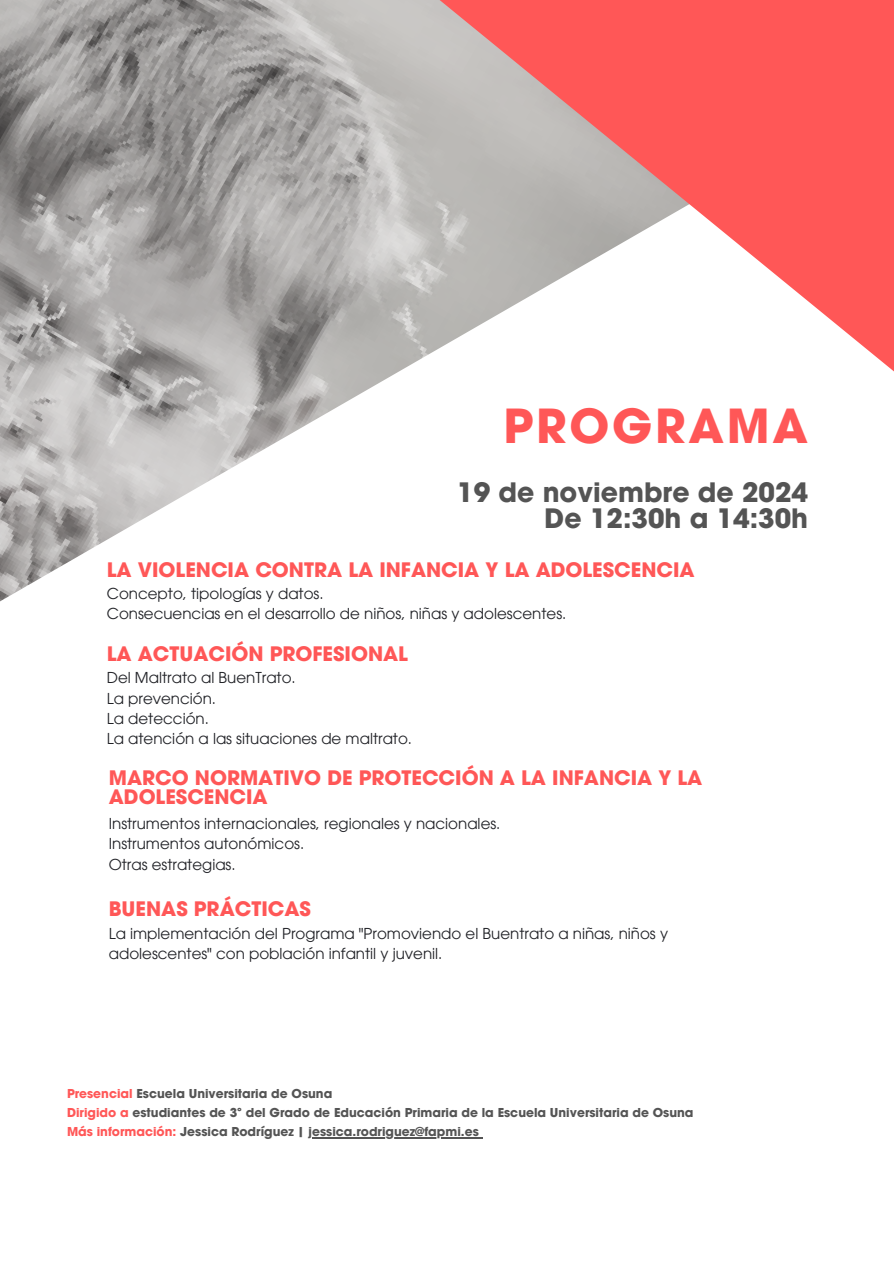
<style>
.page{position:relative;width:894px;height:1264px;background:#fff}
.page>*{position:absolute;margin:0;border:0;box-sizing:border-box;transform-origin:0 0}
.t1{font:700 46.8px "ITC Avant Garde Pro";letter-spacing:.06em;color:#ff5757}
.t2{font:700 26.7px/25.8px "ITC Avant Garde Pro";color:#545454;text-align:right}
.t3{font:700 19.95px/19.2px "ITC Avant Garde Pro";color:#ff5757}
.t4{font:15px/20.2px "ITC Avant Garde Pro";color:#212227}
.t5{font:700 12.3px "ITC Avant Garde Pro";color:#545454}
.s1{color:#ff5757}
</style>
<div class="page">
<img style="left:0;top:0;width:326px;height:602px">
<svg style="left:326px;top:0;width:567px;height:414px"></svg>
<hr style="left:312px;top:1137px;width:166px;height:1px;background:#545454">
<h1 class="t1" style="left:503px;top:408px;width:306px">PROGRAMA</h1>
<h2 class="t2" style="left:457px;top:483px;width:352px">19 de noviembre de 2024<br>De 12:30h a 14:30h</h2>
<h4 class="t3" style="left:107px;top:562px;width:589px">LA VIOLENCIA CONTRA LA INFANCIA Y LA ADOLESCENCIA</h4>
<h3 class="t4" style="left:107px;top:585px;width:461px">Concepto, tipologías y datos.<br>Consecuencias en el desarrollo de niños, niñas y adolescentes.</h3>
<h4 class="t3" style="left:107px;top:646px;width:302px">LA ACTUACIÓN PROFESIONAL</h4>
<h3 class="t4" style="left:107px;top:669px;width:307px">Del Maltrato al BuenTrato.<br>La prevención.<br>La detección.<br>La atención a las situaciones de maltrato.</h3>
<h4 class="t3" style="left:109px;top:770px;width:595px">MARCO NORMATIVO DE PROTECCIÓN A LA INFANCIA Y LA<br>ADOLESCENCIA</h4>
<h3 class="t4" style="left:109px;top:815px;width:393px">Instrumentos internacionales, regionales y nacionales.<br>Instrumentos autonómicos.<br>Otras estrategias.</h3>
<h3 class="t3" style="left:109px;top:901px;width:204px">BUENAS PRÁCTICAS</h3>
<p class="t4" style="left:109px;top:925px;width:560px">La implementación del Programa "Promoviendo el Buentrato a niñas, niños y adolescentes" con población infantil y juvenil.</p>
<h4 class="t5" style="left:67px;top:1088px;width:267px"><span class="s1">Presencial</span> Escuela Universitaria de Osuna</h4>
<p class="t5" style="left:67px;top:1107px;width:628px"><span class="s1">Dirigido a</span> estudiantes de 3º del Grado de Educación Primaria de la Escuela Universitaria de Osuna</p>
<p class="t5" style="left:67px;top:1127px;width:413px"><span class="s1">Más información:</span> Jessica Rodríguez | jessica.rodriguez@fapmi.es</p>
</div>
